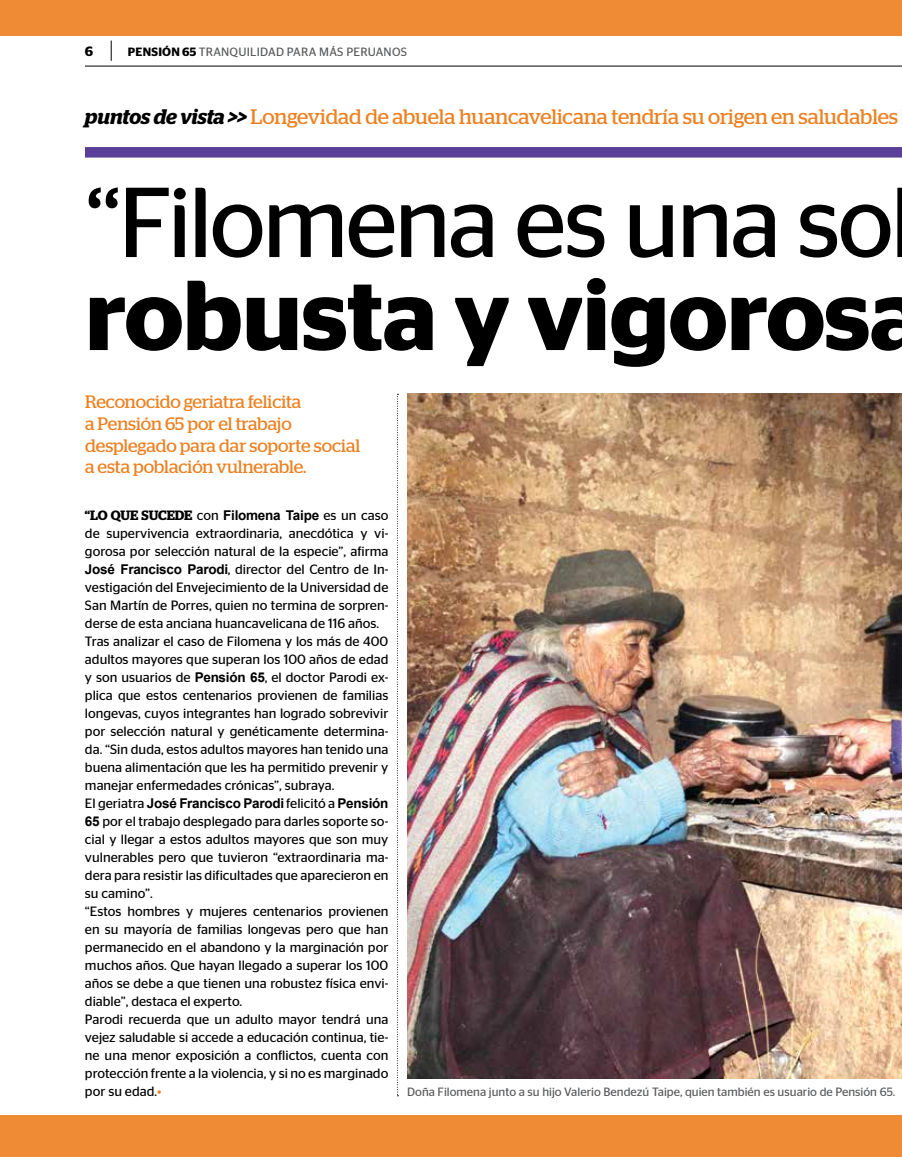
<style>
.page{position:relative;width:902px;height:1157px;background:#fff}
.page>*{position:absolute;margin:0;border:0;box-sizing:border-box;transform-origin:0 0}
.t1{font:99px "Stag Sans";letter-spacing:-.03em;color:#000}
.t2{font:600 99px "Stag Sans";letter-spacing:-.01em;color:#000}
.t3{font:21px "Stag";letter-spacing:-.005em;color:#ed8122}
.t4{font:18px/21.6px "Stag";color:#ed8122}
.t5{font:13.5px/18px "Stag Sans";color:#000}
.t6{font:700 13.5px "Arial";letter-spacing:-.02em;color:#000}
.t7{font:600 13.5px "Stag Sans";color:#000}
.t8{font:12px "Stag Sans";color:#58595b}
.t9{font:12px "Stag Sans";letter-spacing:.02em;color:#58595b}
.s1{font-weight:600;color:#000}
.s2{font-weight:600;font-style:italic;color:#000}
.s3{font-family:"Stag";font-weight:600}
.s4{font-family:"Stag Sans";font-weight:400}
.s5{font-family:"Arial";font-weight:700}
.s6{color:#ed8122}
</style>
<div class="page">
<div style="left:0;top:0;width:901px;height:1157px;background:#ef8b35"></div>
<div style="left:0;top:36px;width:901px;height:1078px;background:#fff"></div>
<svg style="left:111px;top:41px;width:1px;height:25px"></svg>
<hr style="left:85px;top:66px;width:816px;height:1px;background:#000">
<div style="left:85px;top:147px;width:816px;height:11px;background:#5a3f99"></div>
<svg style="left:397px;top:394px;width:1px;height:702px"></svg>
<img style="left:407px;top:394px;width:494px;height:684px">
<p class="t7" style="left:85px;top:43px;width:10px">6</p>
<p class="t9" style="left:128px;top:45px;width:280px"><span class="s1">PENSIÓN 65</span> TRANQUILIDAD PARA MÁS PERUANOS</p>
<h2 class="t3" style="left:85px;top:104px;width:814px"><span class="s2">puntos de vista &gt;&gt;</span> Longevidad de abuela huancavelicana tendría su origen en saludables</h2>
<h1 class="t1" style="left:85px;top:167px;width:810px">“Filomena es una so</h1>
<h1 class="t2" style="left:85px;top:258px;width:840px">robusta y vigorosa</h1>
<h3 class="t4" style="left:85px;top:391px;width:277px">Reconocido geriatra felicita<br>a Pensión 65 por el trabajo desplegado para dar soporte social a esta población vulnerable.</h3>
<p class="t6" style="left:85px;top:507px;width:305px"><span class="s3">“LO QUE SUCEDE</span> <span class="s4">con</span> Filomena Taipe <span class="s4">es un caso</span></p>
<p class="t5" style="left:85px;top:524px;width:305px">de supervivencia extraordinaria, anecdótica y vi&shy;gorosa por selección natural de la especie”, afirma <span class="s5">José Francisco Parodi</span>, director del Centro de In&shy;vestigación del Envejecimiento de la Universidad de San Martín de Porres, quien no termina de sorpren&shy;derse de esta anciana huancavelicana de 116 años.<br>Tras analizar el caso de Filomena y los más de 400 adultos mayores que superan los 100 años de edad y son usuarios de <span class="s5">Pensión 65</span>, el doctor Parodi ex&shy;plica que estos centenarios provienen de familias longevas, cuyos integrantes han logrado sobrevivir por selección natural y genéticamente determina&shy;da. “Sin duda, estos adultos mayores han tenido una buena alimentación que les ha permitido prevenir y manejar enfermedades crónicas”, subraya.</p>
<p class="t6" style="left:85px;top:795px;width:305px"><span class="s4">El geriatra</span> José Francisco Parodi <span class="s4">felicitó a</span> Pensión</p>
<p class="t5" style="left:85px;top:812px;width:305px"><span class="s5">65</span> por el trabajo desplegado para darles soporte so&shy;cial y llegar a estos adultos mayores que son muy vulnerables pero que tuvieron “extraordinaria ma&shy;dera para resistir las dificultades que aparecieron en su camino”.<br>“Estos hombres y mujeres centenarios provienen en su mayoría de familias longevas pero que han permanecido en el abandono y la marginación por muchos años. Que hayan llegado a superar los 100 años se debe a que tienen una robustez física envi&shy;diable”, destaca el experto.<br>Parodi recuerda que un adulto mayor tendrá una vejez saludable si accede a educación continua, tie&shy;ne una menor exposición a conflictos, cuenta con protección frente a la violencia, y si no es marginado por su edad.<span class="s6">•</span></p>
<p class="t8" style="left:407px;top:1085px;width:489px">Doña Filomena junto a su hijo Valerio Bendezú Taipe, quien también es usuario de Pensión 65.</p>
</div>
